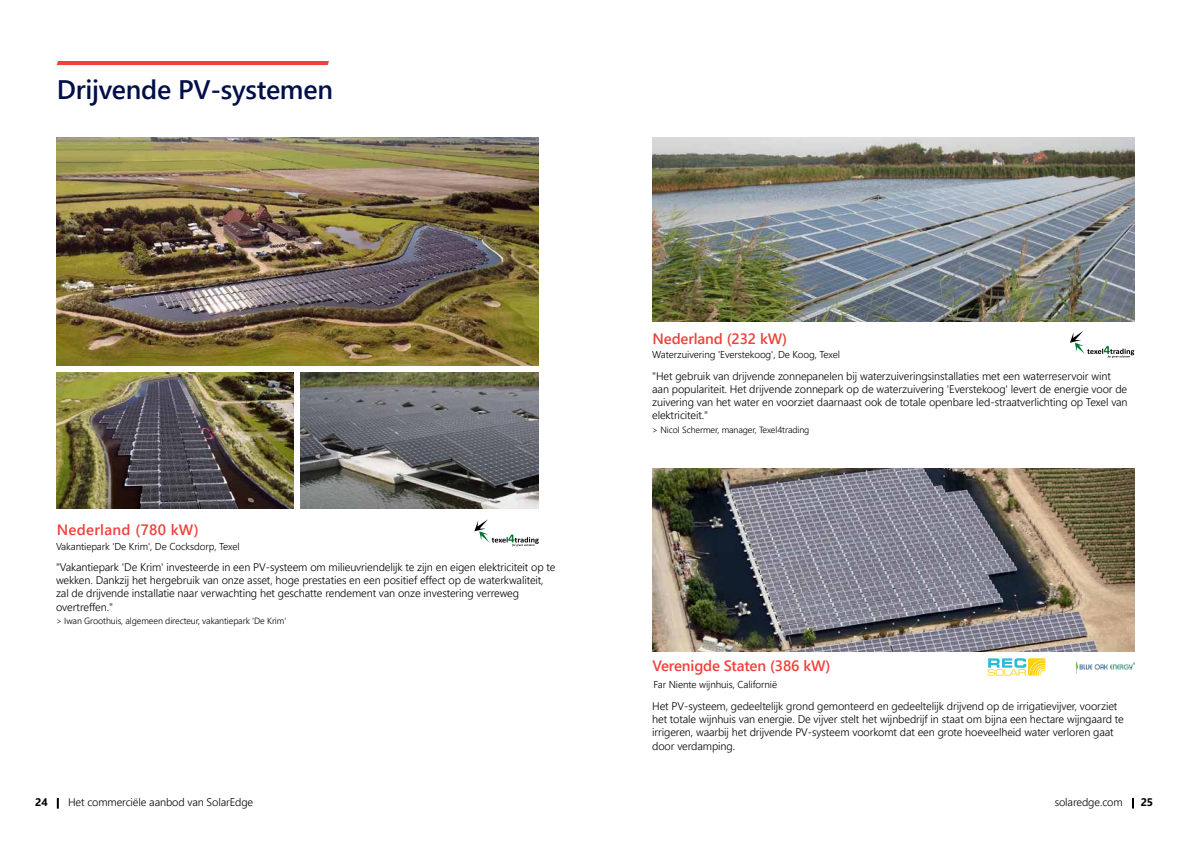
<style>
.page{position:relative;width:1191px;height:842px;background:#fff}
.page>*{position:absolute;margin:0;border:0;box-sizing:border-box;transform-origin:0 0}
.t1{font:600 26.8px "Segoe UI";letter-spacing:-.01em;color:#000f47}
.t2{font:600 15px "Segoe UI";letter-spacing:-.01em;color:#ef413d}
.t3{font:600 15px "Segoe UI";letter-spacing:.02em;color:#ef413d}
.t4{font:300 11px/13.2px "Segoe UI";letter-spacing:-.01em;color:#000}
.t5{font:700 11px "Segoe UI";color:#000}
.t6{font:300 10px "Segoe UI";letter-spacing:-.01em;color:#000}
.t7{font:300 9px "Segoe UI";letter-spacing:-.01em;color:#000}
</style>
<div class="page">
<svg style="left:57px;top:798px;width:2px;height:11px"></svg>
<svg style="left:1132px;top:798px;width:2px;height:10px"></svg>
<svg style="left:57px;top:61px;width:272px;height:4px"></svg>
<img style="left:652px;top:138px;width:482px;height:184px">
<img style="left:57px;top:138px;width:482px;height:228px">
<svg style="left:474px;top:519px;width:65px;height:27px"></svg>
<svg style="left:1070px;top:331px;width:64px;height:27px"></svg>
<img style="left:652px;top:469px;width:482px;height:183px">
<svg style="left:987px;top:658px;width:58px;height:18px"></svg>
<img style="left:301px;top:372px;width:238px;height:136px">
<img style="left:56px;top:372px;width:237px;height:136px">
<img style="left:1076px;top:661px;width:58px;height:13px">
<h1 class="t1" style="left:57px;top:68px;width:277px">Drijvende PV-systemen</h1>
<h2 class="t3" style="left:57px;top:518px;width:143px">Nederland (780 kW)</h2>
<p class="t4" style="left:56px;top:560px;width:501px">"Vakantiepark 'De Krim' investeerde in een PV-systeem om milieuvriendelijk te zijn en eigen elektriciteit op te wekken. Dankzij het hergebruik van onze asset, hoge prestaties en een positief effect op de waterkwaliteit, zal de drijvende installatie naar verwachting het geschatte rendement van onze investering verreweg overtreffen."</p>
<p class="t7" style="left:56px;top:614px;width:232px">&gt; Iwan Groothuis, algemeen directeur, vakantiepark 'De Krim'</p>
<p class="t6" style="left:56px;top:538px;width:185px">Vakantiepark 'De Krim', De Cocksdorp, Texel</p>
<h2 class="t2" style="left:652px;top:326px;width:136px">Nederland (232 kW)</h2>
<p class="t6" style="left:652px;top:346px;width:189px">Waterzuivering 'Everstekoog', De Koog, Texel</p>
<p class="t4" style="left:652px;top:369px;width:477px">"Het gebruik van drijvende zonnepanelen bij waterzuiveringsinstallaties met een waterreservoir wint aan populariteit. Het drijvende zonnepark op de waterzuivering 'Everstekoog' levert de energie voor de zuivering van het water en voorziet daarnaast ook de totale openbare led-straatverlichting op Texel van elektriciteit."</p>
<p class="t7" style="left:652px;top:422px;width:159px">&gt; Nicol Schermer, manager, Texel4trading</p>
<h2 class="t2" style="left:652px;top:653px;width:179px">Verenigde Staten (386 kW)</h2>
<p class="t6" style="left:653px;top:676px;width:125px">Far Niente wijnhuis, Californië</p>
<p class="t4" style="left:652px;top:699px;width:473px">Het PV-systeem, gedeeltelijk grond gemonteerd en gedeeltelijk drijvend op de irrigatievijver, voorziet het totale wijnhuis van energie. De vijver stelt het wijnbedrijf in staat om bijna een hectare wijngaard te irrigeren, waarbij het drijvende PV-systeem voorkomt dat een grote hoeveelheid water verloren gaat door verdamping.</p>
<p class="t5" style="left:35px;top:793px;width:14px">24</p>
<p class="t4" style="left:68px;top:795px;width:187px">Het commerciële aanbod van SolarEdge</p>
<p class="t4" style="left:1054px;top:795px;width:69px">solaredge.com</p>
<p class="t5" style="left:1140px;top:793px;width:14px">25</p>
</div>
